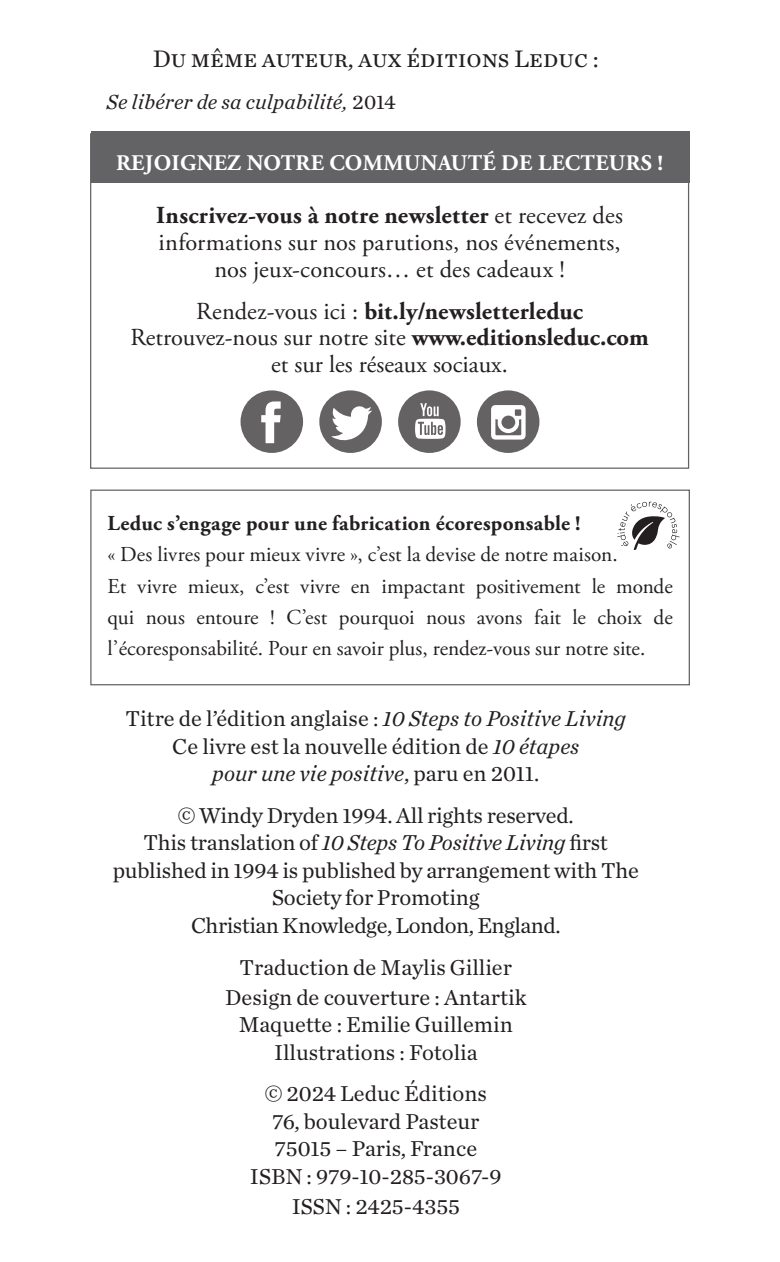
<style>
.page{position:relative;width:780px;height:1262px;background:#fff}
.page>*{position:absolute;margin:0;border:0;box-sizing:border-box;transform-origin:0 0}
.t1{font:25px "Chronicle Text G1";color:#231f20}
.t2{font:24.5px/26.8px "Adobe Garamond Pro";color:#231f20;text-align:center}
.t3{font:22.5px/27.5px "Chronicle Text G1";color:#231f20;text-align:center}
.t4{font:700 22.25px "Adobe Garamond Pro";letter-spacing:.015em;color:#fff}
.t5{font:21.25px/31.2px "Adobe Garamond Pro";color:#231f20}
.t6{font:700 21.25px "Adobe Garamond Pro";letter-spacing:.02em;color:#231f20}
.t7{font:italic 21.25px "Chronicle Text G1";letter-spacing:.01em;color:#231f20}
.s1{font-style:normal}
.s2{font-weight:700}
.s3{font-style:italic}
</style>
<div class="page">
<div style="left:91px;top:131px;width:598px;height:51px;background:#636366"></div>
<div style="left:90px;top:489px;width:600px;height:196px;border:1px solid #636366"></div>
<div style="left:240px;top:390px;width:63px;height:63px;background:#656263;border-radius:50%"></div>
<svg style="left:261px;top:401px;width:20px;height:42px"></svg>
<svg style="left:319px;top:390px;width:63px;height:63px;background:#6a6868"></svg>
<div style="left:398px;top:390px;width:62px;height:63px;background:#656263;border-radius:50%"></div>
<svg style="left:415px;top:403px;width:30px;height:36px"></svg>
<svg style="left:477px;top:390px;width:62px;height:63px;background:#6a6768"></svg>
<svg style="left:331px;top:406px;width:41px;height:35px"></svg>
<svg style="left:491px;top:405px;width:34px;height:34px"></svg>
<svg style="left:617px;top:501px;width:62px;height:49px"></svg>
<p class="t1" style="left:153px;top:40px;width:447px">Du même auteur, aux éditions Leduc :</p>
<p class="t7" style="left:106px;top:86px;width:291px">Se libérer de sa culpabilité, <span class="s1">2014</span></p>
<p class="t4" style="left:116px;top:150px;width:548px">REJOIGNEZ NOTRE COMMUNAUTÉ DE LECTEURS !</p>
<p class="t2" style="left:156px;top:203px;width:468px"><span class="s2">Inscrivez-vous à notre newsletter</span> et recevez des informations sur nos parutions, nos événements, nos jeux-concours… et des cadeaux !</p>
<p class="t2" style="left:130px;top:298px;width:520px">Rendez-vous ici : <span class="s2">bit.ly/newsletterleduc<br></span>Retrouvez-nous sur notre site <span class="s2">www.editionsleduc.com </span>et sur les réseaux sociaux.</p>
<p class="t6" style="left:107px;top:511px;width:474px">Leduc s’engage pour une fabrication écoresponsable !</p>
<p class="t5" style="left:107px;top:539px;width:567px">« Des livres pour mieux vivre », c’est la devise de notre maison.<br>Et vivre mieux, c’est vivre en impactant positivement le monde qui nous entoure ! C’est pourquoi nous avons fait le choix de l’écoresponsabilité. Pour en savoir plus, rendez-vous sur notre site.</p>
<p class="t3" style="left:125px;top:703px;width:502px">Titre de l’édition anglaise : <span class="s3">10 Steps to Positive Living<br></span>Ce livre est la nouvelle édition de <span class="s3">10 étapes<br>pour une vie positive</span>, paru en 2011.</p>
<p class="t3" style="left:113px;top:800px;width:527px">© Windy Dryden 1994. All rights reserved.<br>This translation of <span class="s3">10 Steps To Positive Living</span> first published in 1994 is published by arrangement with The Society for Promoting<br>Christian Knowledge, London, England.</p>
<p class="t3" style="left:225px;top:950px;width:303px;line-height:30px">Traduction de Maylis Gillier<br>Design de couverture : Antartik</p>
<p class="t3" style="left:239px;top:1009px;width:275px">Maquette : Emilie Guillemin<br>Illustrations : Fotolia</p>
<p class="t3" style="left:250px;top:1078px;width:253px">© 2024 Leduc Éditions<br>76, boulevard Pasteur<br>75015 – Paris, France<br>ISBN : 979-10-285-3067-9</p>
<p class="t3" style="left:291px;top:1191px;width:170px">ISSN : 2425-4355</p>
</div>
